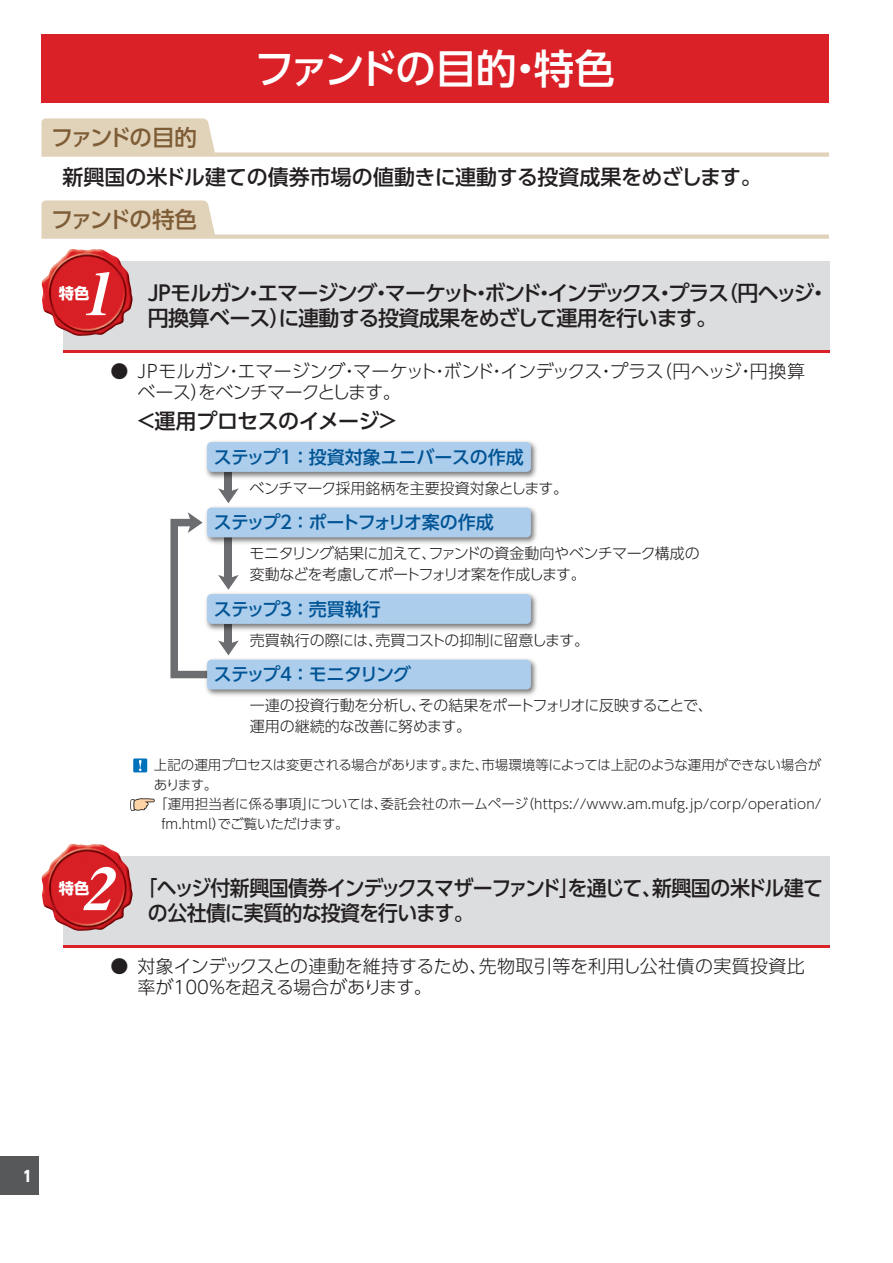
<style>
.page{position:relative;width:893px;height:1263px;background:#fff}
.page>*{position:absolute;margin:0;border:0;box-sizing:border-box;transform-origin:0 0}
.t1{font:italic 58.5px "Midashi Min Pr 5 MA31";color:#fff;scale:1.04 1}
.t2{font:500 40.5px "UD Shin Go Pro";letter-spacing:-.06em;color:#fff}
.t3{font:500 22.5px "UD Shin Go Pro";letter-spacing:-.095em;color:#7e5d36}
.t4{font:500 21px/25.5px "UD Shin Go Pro";letter-spacing:-.06em;color:#231f20}
.t5{font:500 21px/25.5px "UD Shin Go Pro";letter-spacing:-.04em;color:#231f20;scale:.95 1}
.t6{font:500 21px "UD Shin Go Pro";letter-spacing:-.005em;color:#231f20}
.t7{font:500 21px "UD Shin Go Pro";letter-spacing:-.04em;color:#231f20}
.t8{font:300 18px/21px "UD Shin Go Pro";letter-spacing:-.015em;color:#231f20}
.t9{font:500 18px "UD Shin Go Pro";letter-spacing:-.105em;color:#005495}
.t10{font:500 18px "UD Shin Go Pro";letter-spacing:-.01em;color:#005495}
.t11{font:500 18px "UD Shin Go Pro";letter-spacing:-.045em;color:#005495}
.t12{font:700 15.3px "UD Shin Go Pro";color:#fff}
.t13{font:300 15px/21px "UD Shin Go Pro";letter-spacing:-.03em;color:#231f20}
.t14{font:800 15px "UD Shin Go Pro";color:#fff;scale:.9 1}
.t15{font:300 13.5px "UD Shin Go Pro";color:#231f20}
.t16{font:300 13.5px "UD Shin Go Pro";letter-spacing:-.02em;color:#231f20}
</style>
<div class="page">
<div style="left:0;top:1157px;width:38px;height:38px;background:#57585a"></div>
<div style="left:41px;top:35px;width:788px;height:68px;background:#da2128"></div>
<svg style="left:41px;top:118px;width:788px;height:39px"></svg>
<svg style="left:41px;top:200px;width:788px;height:39px"></svg>
<div style="left:63px;top:261px;width:766px;height:92px;background:#dcdddf"></div>
<hr style="left:63px;top:350px;width:766px;height:3px;background:#da2128">
<img style="left:41px;top:249px;width:92px;height:87px">
<div style="left:225px;top:472px;width:7px;height:21px;background:#6c6d70"></div>
<svg style="left:218px;top:488px;width:21px;height:15px"></svg>
<svg style="left:170px;top:512px;width:69px;height:166px"></svg>
<img style="left:205px;top:441px;width:332px;height:40px">
<div style="left:207px;top:442px;width:324px;height:30px;background:#accdeb;border-radius:4px"></div>
<img style="left:203px;top:507px;width:334px;height:40px">
<div style="left:207px;top:508px;width:324px;height:29px;background:#accdeb;border-radius:4px"></div>
<img style="left:203px;top:590px;width:334px;height:43px">
<div style="left:207px;top:594px;width:324px;height:30px;background:#accdeb;border-radius:4px"></div>
<img style="left:203px;top:655px;width:334px;height:41px">
<div style="left:207px;top:660px;width:324px;height:29px;background:#accdeb;border-radius:4px"></div>
<div style="left:133px;top:758px;width:14px;height:14px;background:#0072bc"></div>
<svg style="left:139px;top:760px;width:3px;height:11px"></svg>
<svg style="left:130px;top:798px;width:25px;height:13px"></svg>
<div style="left:63px;top:856px;width:766px;height:92px;background:#dcdddf"></div>
<hr style="left:63px;top:945px;width:766px;height:3px;background:#da2128">
<img style="left:41px;top:844px;width:92px;height:87px">
<h2 class="t2" style="left:254px;top:36px;width:362px">ファンドの目的・特色</h2>
<h3 class="t3" style="left:51px;top:119px;width:147px">ファンドの目的</h3>
<h3 class="t6" style="left:62px;top:160px;width:701px">新興国の米ドル建ての債券市場の値動きに連動する投資成果をめざします。</h3>
<h3 class="t3" style="left:51px;top:201px;width:148px">ファンドの特色</h3>
<h1 class="t1" style="left:80px;top:248px;width:49px">1</h1>
<h3 class="t4" style="left:143px;top:279px;width:687px">ＪＰモルガン・エマージング・マーケット・ボンド・インデックス・プラス（円ヘッジ・円換算ベース）に連動する投資成果をめざして運用を行います。</h3>
<p class="t8" style="left:137px;top:360px;width:669px;text-indent:-27px">● ＪＰモルガン・エマージング・マーケット・ボンド・インデックス・プラス（円ヘッジ・円換算ベース）をベンチマークとします。</p>
<h3 class="t7" style="left:136px;top:404px;width:265px">＜運用プロセスのイメージ＞</h3>
<p class="t10" style="left:214px;top:443px;width:312px">ステップ１ ：投資対象ユニバースの作成</p>
<p class="t12" style="left:59px;top:280px;width:32px">特色</p>
<p class="t13" style="left:250px;top:477px;width:320px">ベンチマーク採用銘柄を主要投資対象とします。</p>
<p class="t9" style="left:214px;top:508px;width:281px">ステップ２ ：ポートフォリオ案の作成</p>
<p class="t13" style="left:250px;top:542px;width:452px">モニタリング結果に加えて、ファンドの資金動向やベンチマーク構成の変動などを考慮してポートフォリオ案を作成します。</p>
<p class="t11" style="left:214px;top:594px;width:169px">ステップ３ ：売買執行</p>
<p class="t13" style="left:250px;top:629px;width:341px">売買執行の際には、売買コストの抑制に留意します。</p>
<p class="t9" style="left:214px;top:660px;width:199px">ステップ４ ：モニタリング</p>
<p class="t13" style="left:250px;top:694px;width:465px">一連の投資行動を分析し、その結果をポートフォリオに反映することで、運用の継続的な改善に努めます。</p>
<p class="t16" style="left:154px;top:754px;width:669px">上記の運用プロセスは変更される場合があります。また、市場環境等によっては上記のような運用ができない場合が</p>
<p class="t15" style="left:154px;top:774px;width:65px">あります。</p>
<p class="t15" style="left:154px;top:793px;width:669px">「運用担当者に係る事項」については、委託会社のホームページ（https://www.am.mufg.jp/corp/operation/</p>
<p class="t15" style="left:161px;top:813px;width:189px">fm.html）でご覧いただけます。</p>
<h1 class="t1" style="left:80px;top:843px;width:49px">2</h1>
<h3 class="t5" style="left:148px;top:874px;width:712px;text-indent:-11px">「ヘッジ付新興国債券インデックスマザーファンド」を通じて、新興国の米ドル建ての公社債に実質的な投資を行います。</h3>
<p class="t8" style="left:137px;top:955px;width:669px;text-indent:-27px">● 対象インデックスとの連動を維持するため、先物取引等を利用し公社債の実質投資比率が100％を超える場合があります。</p>
<p class="t12" style="left:59px;top:875px;width:32px">特色</p>
<p class="t14" style="left:23px;top:1163px;width:11px">1</p>
</div>
